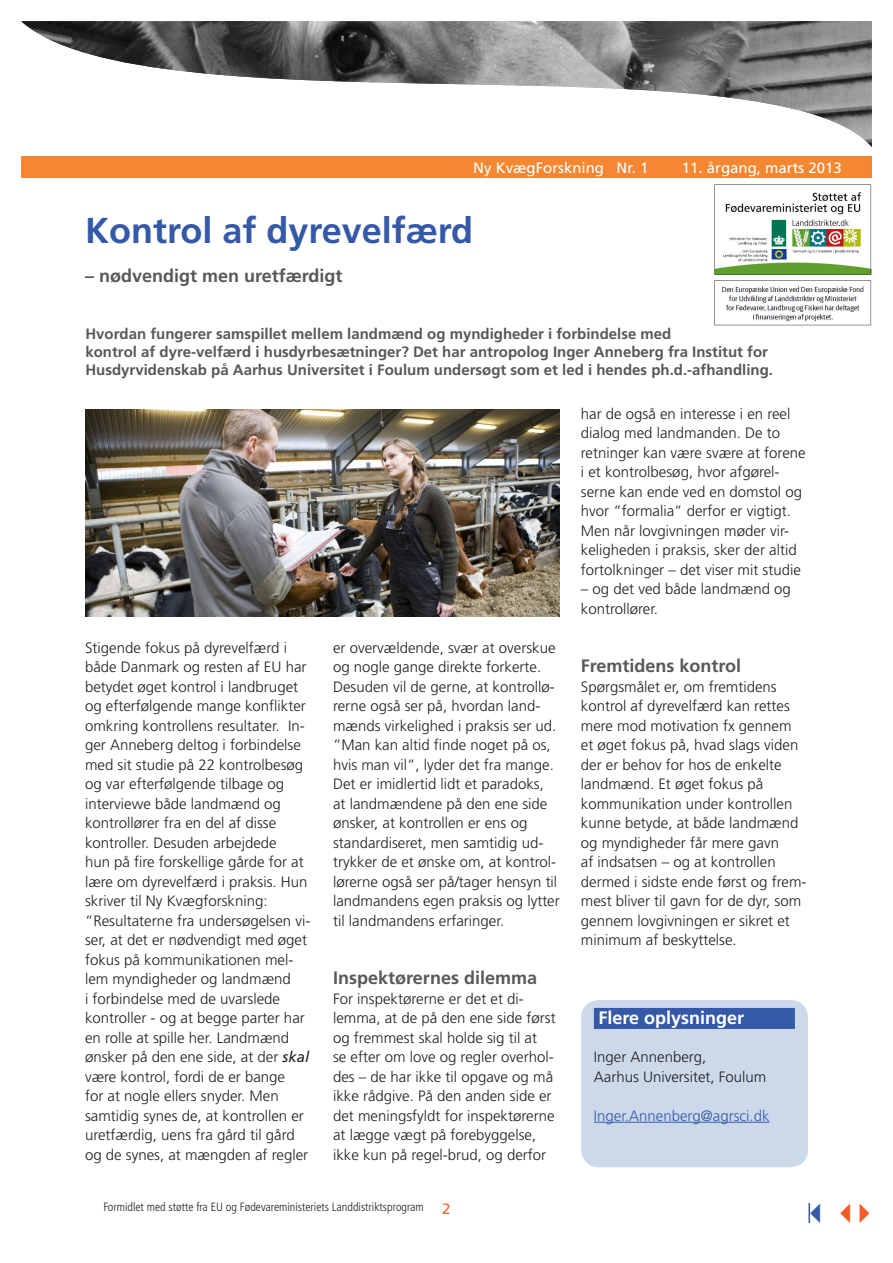
<style>
.page{position:relative;width:893px;height:1263px;background:#fff}
.page>*{position:absolute;margin:0;border:0;box-sizing:border-box;transform-origin:0 0}
.over{font:700 36px "Frutiger";color:#3559a7}
.rubrik{font:700 18px "Frutiger";color:#57585a}
.flere_oplysninger{font:700 18px "Frutiger";color:#fff}
.brod{font:300 15px/19.5px "Frutiger";color:#231f20}
.rubrik-2{font:300 15px/19.5px "Frutiger";color:#231f20}
.indledning{font:700 15px/18px "Frutiger";color:#57585a}
.t1{font:15px "Frutiger";color:#fff}
.brod-2{font:300 15px "Frutiger";color:#3559a7}
.t2{font:15px "Frutiger";color:#f25d27}
.t3{font:300 condensed 12px "Frutiger";color:#231f20}
.s1{font-weight:400;font-style:italic}
</style>
<div class="page">
<img style="left:21px;top:21px;width:851px;height:126px">
<div style="left:21px;top:157px;width:851px;height:21px;background:#f58632"></div>
<hr style="left:808px;top:1203px;width:2px;height:20px;background:#3559a7">
<div style="left:581px;top:1000px;width:227px;height:167px;background:#cbd9eb;border-radius:18px"></div>
<div style="left:594px;top:1008px;width:201px;height:21px;background:#3559a7"></div>
<hr style="left:594px;top:1122px;width:176px;height:1px;background:#3559a7">
<img style="left:86px;top:409px;width:474px;height:208px">
<img style="left:714px;top:184px;width:158px;height:142px">
<p class="t1" style="left:473px;top:159px;width:177px">Ny KvægForskning Nr. 1</p>
<p class="t1" style="left:682px;top:159px;width:162px">11. årgang, marts 2013</p>
<p class="over" style="left:85px;top:209px;width:390px">Kontrol af dyrevelfærd</p>
<p class="rubrik" style="left:85px;top:265px;width:259px">– nødvendigt men uretfærdigt</p>
<p class="indledning" style="left:85px;top:325px;width:689px">Hvordan fungerer samspillet mellem landmænd og myndigheder i forbindelse med<br>kontrol af dyre-velfærd i husdyrbesætninger? Det har antropolog Inger Anneberg fra Institut for<br>Husdyrvidenskab på Aarhus Universitet i Foulum undersøgt som et led i hendes ph.d.-afhandling.</p>
<p class="brod" style="left:85px;top:638px;width:224px">Stigende fokus på dyrevelfærd i både Danmark og resten af EU har betydet øget kontrol i landbruget og efterfølgende mange konflikter omkring kontrollens resultater. In&shy;ger Anneberg deltog i forbindelse med sit studie på 22 kontrolbesøg og var efterfølgende tilbage og interviewe både landmænd og kontrollører fra en del af disse kontroller. Desuden arbejdede<br>hun på fire forskellige gårde for at lære om dyrevelfærd i praksis. Hun skriver til Ny Kvægforskning:</p>
<p class="brod" style="left:85px;top:911px;width:227px">”Resultaterne fra undersøgelsen vi&shy;ser, at det er nødvendigt med øget fokus på kommunikationen mel&shy;lem myndigheder og landmænd<br>i forbindelse med de uvarslede kontroller - og at begge parter har en rolle at spille her. Landmænd ønsker på den ene side, at der <span class="s1">skal </span>være kontrol, fordi de er bange<br>for at nogle ellers snyder. Men samtidig synes de, at kontrollen er uretfærdig, uens fra gård til gård og de synes, at mængden af regler</p>
<p class="brod" style="left:333px;top:638px;width:228px">er overvældende, svær at overskue og nogle gange direkte forkerte.<br>Desuden vil de gerne, at kontrollø&shy;rerne også ser på, hvordan land&shy;mænds virkelighed i praksis ser ud. ”Man kan altid finde noget på os, hvis man vil”, lyder det fra mange.<br>Det er imidlertid lidt et paradoks, at landmændene på den ene side ønsker, at kontrollen er ens og standardiseret, men samtidig ud&shy;trykker de et ønske om, at kontrol&shy;lørerne også ser på/tager hensyn til landmandens egen praksis og lytter til landmandens erfaringer.</p>
<p class="rubrik" style="left:333px;top:967px;width:206px">Inspektørernes dilemma</p>
<p class="brod" style="left:333px;top:989px;width:224px">For inspektørerne er det et di&shy;lemma, at de på den ene side først og fremmest skal holde sig til at<br>se efter om love og regler overhol&shy;des – de har ikke til opgave og må ikke rådgive. På den anden side er det meningsfyldt for inspektørerne at lægge vægt på forebyggelse, ikke kun på regel-brud, og derfor</p>
<p class="t3" style="left:103px;top:1200px;width:322px">Formidlet med støtte fra EU og Fødevareministeriets Landdistriktsprogram</p>
<p class="t2" style="left:442px;top:1200px;width:10px">2</p>
<p class="brod" style="left:581px;top:404px;width:226px">har de også en interesse i en reel dialog med landmanden. De to retninger kan være svære at forene i et kontrolbesøg, hvor afgørel&shy;serne kan ende ved en domstol og hvor ”formalia” derfor er vigtigt.<br>Men når lovgivningen møder vir&shy;keligheden i praksis, sker der altid fortolkninger – det viser mit studie</p>
<p class="brod" style="left:581px;top:579px;width:212px">– og det ved både landmænd og kontrollører.</p>
<p class="rubrik" style="left:581px;top:655px;width:162px">Fremtidens kontrol</p>
<p class="rubrik-2" style="left:581px;top:677px;width:227px">Spørgsmålet er, om fremtidens kontrol af dyrevelfærd kan rettes mere mod motivation fx gennem et øget fokus på, hvad slags viden der er behov for hos de enkelte landmænd. Et øget fokus på kommunikation under kontrollen kunne betyde, at både landmænd og myndigheder får mere gavn<br>af indsatsen – og at kontrollen dermed i sidste ende først og frem&shy;mest bliver til gavn for de dyr, som gennem lovgivningen er sikret et minimum af beskyttelse.</p>
<p class="flere_oplysninger" style="left:598px;top:1007px;width:147px">Flere oplysninger</p>
<p class="brod" style="left:594px;top:1047px;width:114px">Inger Annenberg,</p>
<p class="brod" style="left:594px;top:1067px;width:174px">Aarhus Universitet, Foulum</p>
<p class="brod-2" style="left:594px;top:1107px;width:177px">Inger.Annenberg@agrsci.dk</p>
</div>
